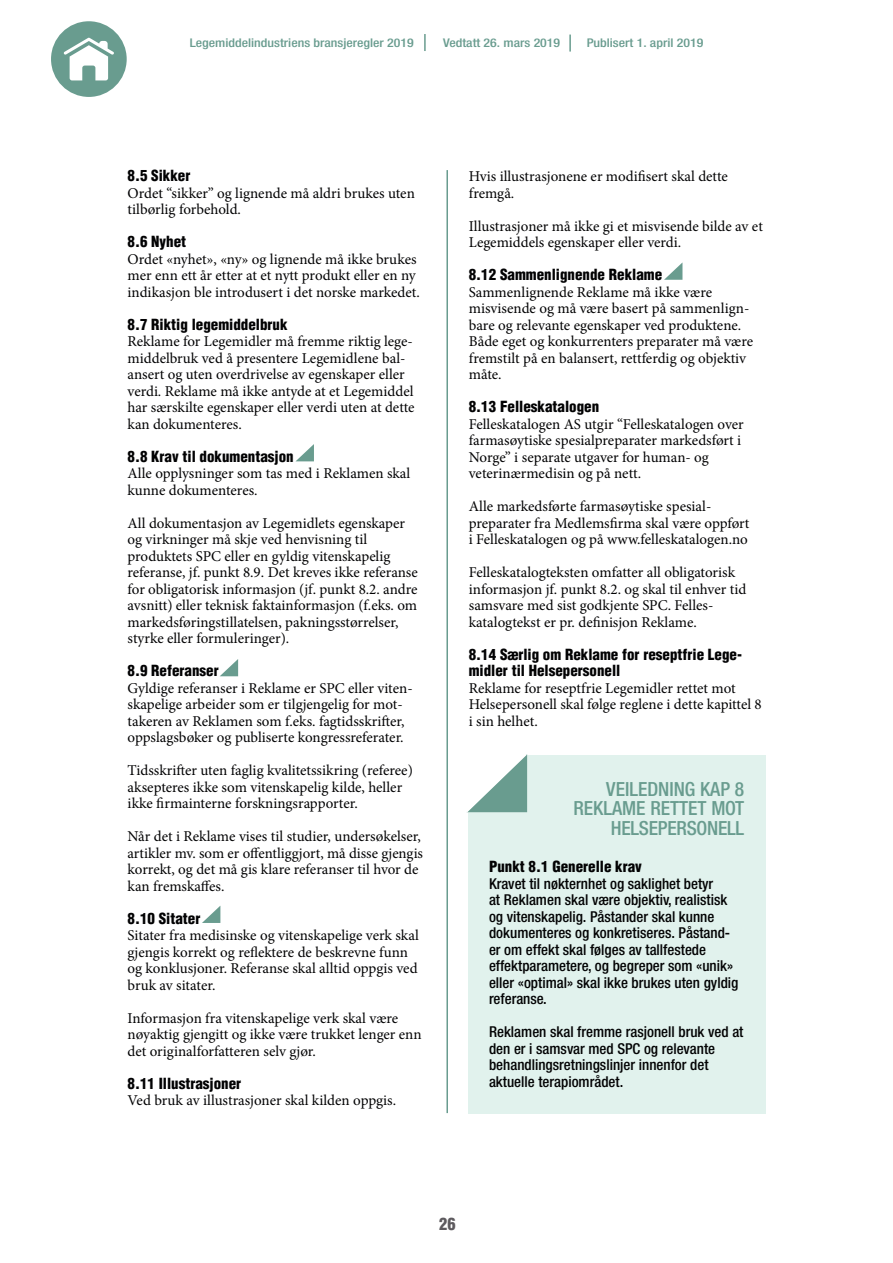
<style>
.page{position:relative;width:893px;height:1263px;background:#fff}
.page>*{position:absolute;margin:0;border:0;box-sizing:border-box;transform-origin:0 0}
.t1{font:500 condensed 19.5px/19.5px "Helvetica Neue LT";color:#699c8f;text-align:right}
.t2{font:900 condensed 16.5px "Helvetica LT Std";color:#5d5a5e}
.t3{font:15px/16.5px "Minion Pro";color:#020203}
.t4{font:500 condensed 15px/16.5px "Helvetica Neue LT";color:#020203}
.t5{font:900 condensed 15px/16.5px "Helvetica LT Std";color:#020203}
.t6{font:500 condensed 12px "Helvetica Neue LT";color:#699c8f;scale:1.15 1}
</style>
<div class="page">
<hr style="left:446px;top:170px;width:2px;height:943px;background:#699c8f">
<svg style="left:424px;top:34px;width:2px;height:17px"></svg>
<svg style="left:569px;top:35px;width:2px;height:17px"></svg>
<svg style="left:51px;top:21px;width:76px;height:76px"></svg>
<div style="left:468px;top:755px;width:297px;height:359px;background:#e1f2ed"></div>
<svg style="left:468px;top:754px;width:59px;height:58px;background:#b4cdc7"></svg>
<svg style="left:296px;top:444px;width:18px;height:17px"></svg>
<svg style="left:220px;top:659px;width:18px;height:17px"></svg>
<svg style="left:202px;top:906px;width:18px;height:17px"></svg>
<svg style="left:664px;top:263px;width:18px;height:17px"></svg>
<p class="t6" style="left:190px;top:35px;width:196px">Legemiddelindustriens bransjeregler 2019</p>
<p class="t6" style="left:443px;top:35px;width:103px">Vedtatt 26. mars 2019</p>
<p class="t6" style="left:587px;top:35px;width:103px">Publisert 1. april 2019</p>
<p class="t5" style="left:128px;top:167px;width:64px">8.5 Sikker</p>
<p class="t3" style="left:128px;top:185px;width:289px">Ordet “sikker” og lignende må aldri brukes uten tilbørlig forbehold.</p>
<p class="t5" style="left:128px;top:233px;width:60px">8.6 Nyhet</p>
<p class="t3" style="left:128px;top:251px;width:294px">Ordet «nyhet», «ny» og lignende må ikke brukes mer enn ett år etter at et nytt produkt eller en ny indikasjon ble introdusert i det norske markedet.</p>
<p class="t5" style="left:128px;top:316px;width:162px">8.7 Riktig legemiddelbruk</p>
<p class="t3" style="left:128px;top:333px;width:289px">Reklame for Legemidler må fremme riktig lege&shy;middelbruk ved å presentere Legemidlene bal&shy;ansert og uten overdrivelse av egenskaper eller verdi. Reklame må ikke antyde at et Legemiddel har særskilte egenskaper eller verdi uten at dette kan dokumenteres.</p>
<p class="t5" style="left:128px;top:448px;width:168px">8.8 Krav til dokumentasjon</p>
<p class="t3" style="left:128px;top:465px;width:284px">Alle opplysninger som tas med i Reklamen skal kunne dokumenteres.</p>
<p class="t3" style="left:128px;top:515px;width:292px">All dokumentasjon av Legemidlets egenskaper og virkninger må skje ved henvisning til produktets SPC eller en gyldig vitenskapelig referanse, jf. punkt 8.9. Det kreves ikke referanse for obligatorisk informasjon (jf. punkt 8.2. andre avsnitt) eller teknisk faktainformasjon (f.eks. om markedsføringstillatelsen, pakningsstørrelser, styrke eller formuleringer).</p>
<p class="t5" style="left:128px;top:662px;width:93px">8.9 Referanser</p>
<p class="t3" style="left:128px;top:680px;width:287px">Gyldige referanser i Reklame er SPC eller viten&shy;skapelige arbeider som er tilgjengelig for mot&shy;takeren av Reklamen som f.eks. fagtidsskrifter, oppslagsbøker og publiserte kongressreferater.</p>
<p class="t3" style="left:128px;top:762px;width:287px">Tidsskrifter uten faglig kvalitetssikring (referee) aksepteres ikke som vitenskapelig kilde, heller ikke firmainterne forskningsrapporter.</p>
<p class="t3" style="left:128px;top:828px;width:297px">Når det i Reklame vises til studier, undersøkelser, artikler mv. som er offentliggjort, må disse gjengis korrekt, og det må gis klare referanser til hvor de kan fremskaffes.</p>
<p class="t5" style="left:128px;top:910px;width:74px">8.10 Sitater</p>
<p class="t3" style="left:128px;top:927px;width:293px">Sitater fra medisinske og vitenskapelige verk skal gjengis korrekt og reflektere de beskrevne funn og konklusjoner. Referanse skal alltid oppgis ved bruk av sitater.</p>
<p class="t3" style="left:128px;top:1010px;width:296px">Informasjon fra vitenskapelige verk skal være nøyaktig gjengitt og ikke være trukket lenger enn det originalforfatteren selv gjør.</p>
<p class="t5" style="left:128px;top:1075px;width:115px">8.11 Illustrasjoner</p>
<p class="t3" style="left:128px;top:1092px;width:270px">Ved bruk av illustrasjoner skal kilden oppgis.</p>
<p class="t3" style="left:469px;top:168px;width:261px">Hvis illustrasjonene er modifisert skal dette fremgå.</p>
<p class="t3" style="left:469px;top:218px;width:296px">Illustrasjoner må ikke gi et misvisende bilde av et<br>Legemiddels egenskaper eller verdi.</p>
<p class="t5" style="left:469px;top:266px;width:195px">8.12 Sammenlignende Reklame</p>
<p class="t3" style="left:469px;top:284px;width:286px">Sammenlignende Reklame må ikke være misvisende og må være basert på sammenlign&shy;bare og relevante egenskaper ved produktene.<br>Både eget og konkurrenters preparater må være fremstilt på en balansert, rettferdig og objektiv måte.</p>
<p class="t5" style="left:469px;top:398px;width:132px">8.13 Felleskatalogen</p>
<p class="t3" style="left:469px;top:416px;width:276px">Felleskatalogen AS utgir “Felleskatalogen over farmasøytiske spesialpreparater markedsført i Norge” i separate utgaver for human- og veterinærmedisin og på nett.</p>
<p class="t3" style="left:469px;top:498px;width:282px">Alle markedsførte farmasøytiske spesial&shy;preparater fra Medlemsfirma skal være oppført i Felleskatalogen og på www.felleskatalogen.no</p>
<p class="t3" style="left:469px;top:564px;width:279px">Felleskatalogteksten omfatter all obligatorisk informasjon jf. punkt 8.2. og skal til enhver tid samsvare med sist godkjente SPC. Felles&shy;katalogtekst er pr. definisjon Reklame.</p>
<p class="t5" style="left:469px;top:646px;width:275px">8.14 Særlig om Reklame for reseptfrie Lege&shy;midler til Helsepersonell</p>
<p class="t3" style="left:469px;top:680px;width:295px">Reklame for reseptfrie Legemidler rettet mot<br>Helsepersonell skal følge reglene i dette kapittel 8 i sin helhet.</p>
<h1 class="t1" style="left:573px;top:779px;width:172px">VEILEDNING KAP 8<br>REKLAME RETTET MOT<br>HELSEPERSONELL</h1>
<p class="t5" style="left:489px;top:858px;width:154px">Punkt 8.1 Generelle krav</p>
<p class="t4" style="left:489px;top:875px;width:251px">Kravet til nøkternhet og saklighet betyr<br>at Reklamen skal være objektiv, realistisk og vitenskapelig. Påstander skal kunne dokumenteres og konkretiseres. Påstand&shy;er om effekt skal følges av tallfestede effektparametere, og begreper som «unik» eller «optimal» skal ikke brukes uten gyldig referanse.</p>
<p class="t4" style="left:489px;top:1023px;width:256px">Reklamen skal fremme rasjonell bruk ved at den er i samsvar med SPC og relevante behandlingsretningslinjer innenfor det aktuelle terapiområdet.</p>
<p class="t2" style="left:439px;top:1214px;width:18px">26</p>
</div>
